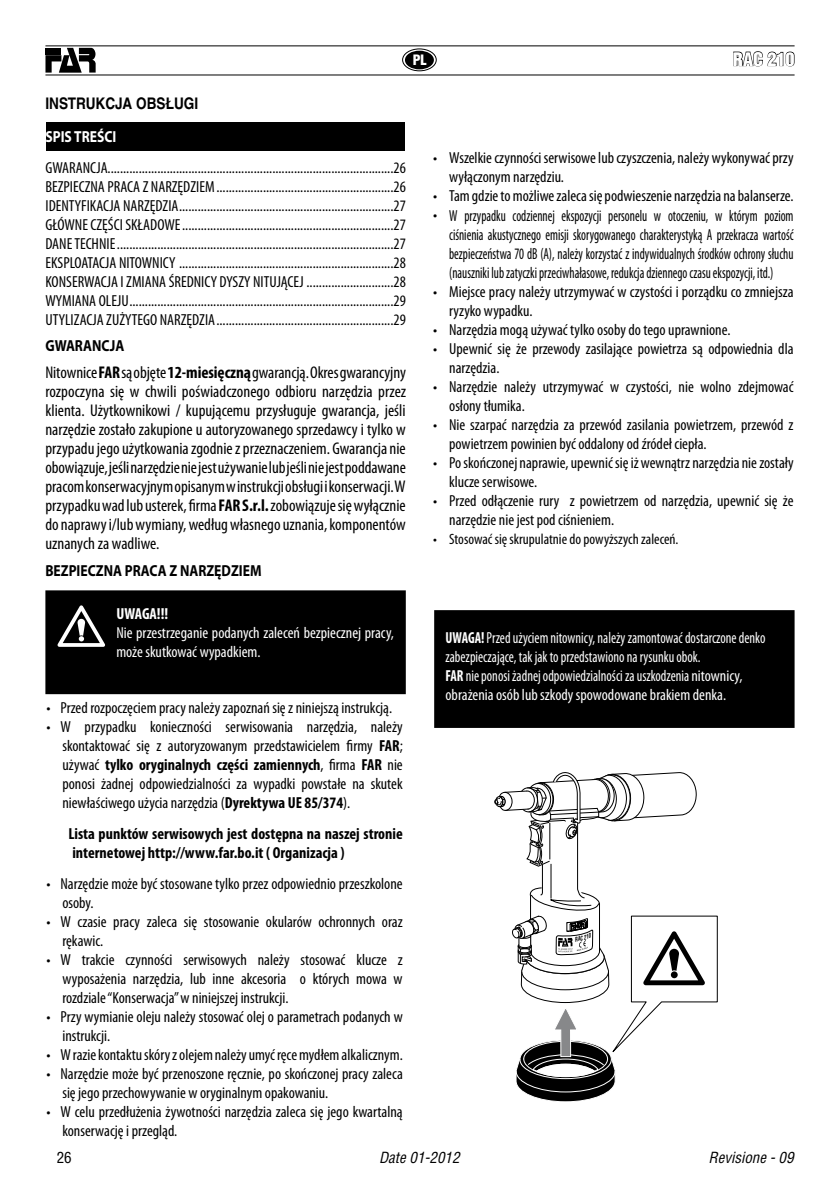
<style>
.page{position:relative;width:840px;height:1191px;background:#fff}
.page>*{position:absolute;margin:0;border:0;box-sizing:border-box;transform-origin:0 0}
.t1{font:900 condensed 18px "Helvetica LT Std";color:#fff}
.t2{font:condensed 17px/19px "Myriad Pro";color:#000;text-align:justify}
.t3{font:condensed 16px/19px "Myriad Pro";color:#000}
.t4{font:condensed 16px/19px "Myriad Pro";color:#fff;scale:.88 1}
.t5{font:700 condensed 16px/19px "Myriad Pro";color:#000}
.t6{font:condensed 16px/19px "Myriad Pro";color:#fff}
.t7{font:700 16px "Myriad Pro";color:#000;scale:.85 1}
.t8{font:700 16px "Helvetica LT Std";color:#000;scale:.85 1}
.t9{font:700 16px "Myriad Pro";color:#fff;scale:.85 1}
.t10{font:700 condensed 16px "Myriad Pro";letter-spacing:-.01em;color:#fff}
.t11{font:condensed 15px "Myriad Pro";color:#000}
.t12{font:italic condensed 15px "Helvetica LT Std";color:#000}
.t13{font:condensed 15px "Helvetica LT Std";color:#000}
.t14{font:900 condensed 14px "Helvetica LT Std";color:#fff}
.t15{font:italic 700 condensed 6.2px "Helvetica LT Std";color:#000;scale:.75 1}
.s1{font-weight:700}
</style>
<div class="page">
<hr style="left:45px;top:45px;width:749px;height:1px;background:#000">
<hr style="left:45px;top:74px;width:749px;height:1px;background:#000">
<div style="left:406px;top:52px;width:26px;height:16px;background:#000;border-radius:50%"></div>
<div style="left:405px;top:51px;width:28px;height:18px;border:2px solid #000;border-radius:50%"></div>
<div style="left:402px;top:49px;width:34px;height:22px;border:1px solid #000;border-radius:50%"></div>
<svg style="left:732px;top:45px;width:62px;height:30px"></svg>
<svg style="left:45px;top:48px;width:51px;height:25px"></svg>
<div style="left:46px;top:123px;width:358px;height:28px;background:#000"></div>
<div style="left:46px;top:591px;width:358px;height:102px;background:#000"></div>
<div style="left:45px;top:590px;width:360px;height:104px;border:2px solid #000"></div>
<svg style="left:57px;top:605px;width:48px;height:42px"></svg>
<div style="left:435px;top:611px;width:358px;height:116px;background:#000"></div>
<div style="left:434px;top:610px;width:360px;height:118px;border:2px solid #000"></div>
<svg style="left:494px;top:772px;width:223px;height:330px"></svg>
<p class="t14" style="left:412px;top:51px;width:15px">PL</p>
<p class="t1" style="left:732px;top:48px;width:63px">RAC 210</p>
<p class="t8" style="left:45px;top:94px;width:181px">INSTRUKCJA OBSŁUGI</p>
<p class="t9" style="left:45px;top:126px;width:85px">SPIS TREŚCI</p>
<p class="t3" style="left:45px;top:158px;width:361px;text-align:justify">GWARANCJA............................................................................................26<br>BEZPIECZNA PRACA Z NARZĘDZIEM.........................................................26<br>IDENTYFIKACJA NARZĘDZIA.....................................................................27<br>GŁÓWNE CZĘŚCI SKŁADOWE....................................................................27<br>DANE TECHNIE.........................................................................................27<br>EKSPLOATACJA NITOWNICY .....................................................................28<br>KONSERWACJA I ZMIANA ŚREDNICY DYSZY NITUJĄCEJ ............................28<br>WYMIANA OLEJU.....................................................................................29<br>UTYLIZACJA ZUŻYTEGO NARZĘDZIA.........................................................29</p>
<p class="t3" style="left:449px;top:148px;width:346px;text-indent:-16px">• Wszelkie czynności serwisowe lub czyszczenia, należy wykonywać przy wyłączonym narzędziu.</p>
<p class="t3" style="left:433px;top:186px;width:361px">• Tam gdzie to możliwe zaleca się podwieszenie narzędzia na balanserze.</p>
<p class="t3" style="left:449px;top:205px;width:346px;text-align:justify;text-indent:-16px">• W przypadku codziennej ekspozycji personelu w otoczeniu, w którym poziom ciśnienia akustycznego emisji skorygowanego charakterystyką A przekracza wartość bezpieczeństwa 70 dB (A), należy korzystać z indywidualnych środków ochrony słuchu (nauszniki lub zatyczki przeciwhałasowe, redukcja dziennego czasu ekspozycji, itd.)</p>
<p class="t3" style="left:449px;top:281px;width:345px;text-indent:-16px">• Miejsce pracy należy utrzymywać w czystości i porządku co zmniejsza ryzyko wypadku.</p>
<p class="t3" style="left:433px;top:319px;width:298px">• Narzędzia mogą używać tylko osoby do tego uprawnione.</p>
<p class="t3" style="left:449px;top:338px;width:346px;text-indent:-16px">• Upewnić się że przewody zasilające powietrza są odpowiednia dla narzędzia.</p>
<p class="t3" style="left:449px;top:376px;width:346px;text-indent:-16px">• Narzędzie należy utrzymywać w czystości, nie wolno zdejmować osłony tłumika.</p>
<p class="t3" style="left:449px;top:414px;width:345px;text-indent:-16px">• Nie szarpać narzędzia za przewód zasilania powietrzem, przewód z powietrzem powinien być oddalony od źródeł ciepła.</p>
<p class="t3" style="left:449px;top:452px;width:345px;text-indent:-16px">• Po skończonej naprawie, upewnić się iż wewnątrz narzędzia nie zostały klucze serwisowe.</p>
<p class="t3" style="left:449px;top:490px;width:345px;text-indent:-16px">• Przed odłączenie rury z powietrzem od narzędzia, upewnić się że narzędzie nie jest pod ciśnieniem.</p>
<p class="t11" style="left:433px;top:529px;width:247px">• Stosować się skrupulatnie do powyższych zaleceń.</p>
<p class="t7" style="left:45px;top:335px;width:94px">GWARANCJA</p>
<p class="t2" style="left:45px;top:362px;width:362px">Nitownice <span class="s1">FAR</span> są objęte <span class="s1">12-miesięczną</span> gwarancją. Okres gwarancyjny rozpoczyna się w chwili poświadczonego odbioru narzędzia przez klienta. Użytkownikowi / kupującemu przysługuje gwarancja, jeśli narzędzie zostało zakupione u autoryzowanego sprzedawcy i tylko w przypadu jego użytkowania zgodnie z przeznaczeniem. Gwarancja nie obowiązuje, jeśli narzędzie nie jest używanie lub jeśli nie jest poddawane pracom konserwacyjnym opisanym w instrukcji obsługi i konserwacji. W przypadku wad lub usterek, firma <span class="s1">FAR S.r.l.</span> zobowiązuje się wyłącznie do naprawy i/lub wymiany, według własnego uznania, komponentów uznanych za wadliwe.</p>
<p class="t7" style="left:45px;top:560px;width:256px">BEZPIECZNA PRACA Z NARZĘDZIEM</p>
<p class="t10" style="left:116px;top:604px;width:53px">UWAGA!!!</p>
<p class="t6" style="left:116px;top:623px;width:279px">Nie przestrzeganie podanych zaleceń bezpiecznej pracy, może skutkować wypadkiem.</p>
<p class="t4" style="left:445px;top:627px;width:365px"><span class="s1">UWAGA!</span> Przed użyciem nitownicy, należy zamontować dostarczone denko zabezpieczające, tak jak to przedstawiono na rysunku obok.<br><span class="s1">FAR</span> nie ponosi żadnej odpowiedzialności za uszkodzenia nitownicy, obrażenia osób lub szkody spowodowane brakiem denka.</p>
<p class="t3" style="left:46px;top:698px;width:347px">• Przed rozpoczęciem pracy należy zapoznań się z niniejszą instrukcją.</p>
<p class="t3" style="left:62px;top:717px;width:342px;text-align:justify;text-indent:-16px">• W przypadku konieczności serwisowania narzędzia, należy skontaktować się z autoryzowanym przedstawicielem firmy <span class="s1">FAR</span>; używać <span class="s1">tylko oryginalnych części zamiennych</span>, firma <span class="s1">FAR</span> nie ponosi żadnej odpowiedzialności za wypadki powstałe na skutek niewłaściwego użycia narzędzia (<span class="s1">Dyrektywa UE 85/374</span>).</p>
<p class="t5" style="left:68px;top:824px;width:336px">Lista punktów serwisowych jest dostępna na naszej stronie internetowej http://www.far.bo.it ( Organizacja )</p>
<p class="t3" style="left:62px;top:874px;width:341px;text-indent:-16px">• Narzędzie może być stosowane tylko przez odpowiednio przeszkolone osoby.</p>
<p class="t3" style="left:62px;top:912px;width:341px;text-indent:-16px">• W czasie pracy zaleca się stosowanie okularów ochronnych oraz rękawic.</p>
<p class="t3" style="left:62px;top:950px;width:341px;text-align:justify;text-indent:-16px">• W trakcie czynności serwisowych należy stosować klucze z wyposażenia narzędzia, lub inne akcesoria o których mowa w rozdziale “Konserwacja” w niniejszej instrukcji.</p>
<p class="t3" style="left:62px;top:1007px;width:342px;text-indent:-16px">• Przy wymianie oleju należy stosować olej o parametrach podanych w instrukcji.</p>
<p class="t3" style="left:46px;top:1045px;width:358px">• W razie kontaktu skóry z olejem należy umyć ręce mydłem alkalicznym.</p>
<p class="t3" style="left:62px;top:1064px;width:342px;text-indent:-16px">• Narzędzie może być przenoszone ręcznie, po skończonej pracy zaleca się jego przechowywanie w oryginalnym opakowaniu.</p>
<p class="t3" style="left:62px;top:1102px;width:341px;text-indent:-16px">• W celu przedłużenia żywotności narzędzia zaleca się jego kwartalną konserwację i przegląd.</p>
<p class="t15" style="left:573px;top:936px;width:23px;rotate:-15deg">RAC 210</p>
<p class="t13" style="left:57px;top:1147px;width:16px">26</p>
<p class="t12" style="left:379px;top:1147px;width:82px">Date 01-2012</p>
<p class="t12" style="left:708px;top:1147px;width:86px">Revisione - 09</p>
</div>
